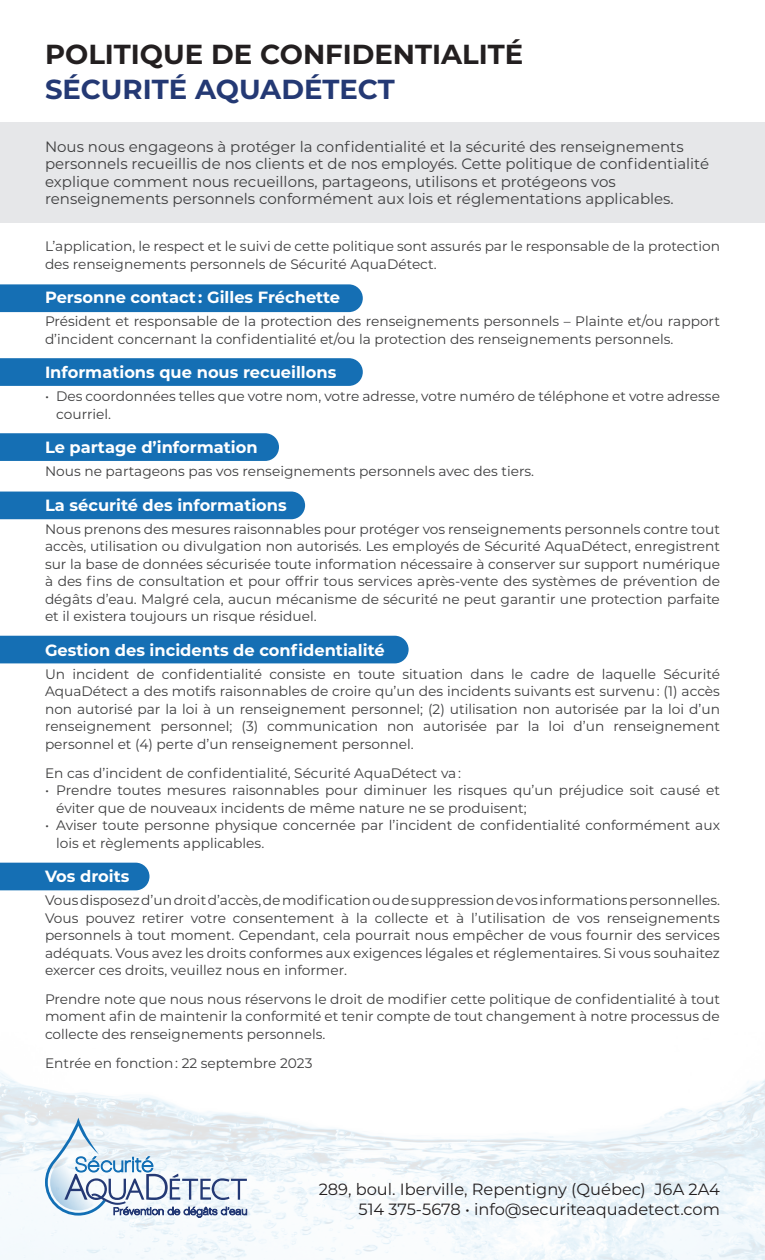
<style>
.page{position:relative;width:765px;height:1260px;background:#fff}
.page>*{position:absolute;margin:0;border:0;box-sizing:border-box;transform-origin:0 0}
.t1{font:700 27.5px/35px "Montserrat";color:#231f20}
.t2{font:700 16.25px "Montserrat";color:#fff}
.t3{font:16.25px "Montserrat";color:#231f20}
.t4{font:15px/17.5px "Montserrat";color:#3e3e3f}
.t5{font:13.75px/17.5px "Montserrat";color:#3e3e3f}
.s1{color:#243974}
</style>
<div class="page">
<div style="left:0;top:284px;width:363px;height:28px;background:#156fb4"></div>
<svg style="left:0;top:358px;width:363px;height:28px;background:#1971b5"></svg>
<svg style="left:0;top:433px;width:279px;height:28px;background:#1972b5"></svg>
<div style="left:0;top:492px;width:305px;height:27px;background:#156fb4"></div>
<div style="left:0;top:636px;width:409px;height:27px;background:#156fb4"></div>
<div style="left:0;top:863px;width:149px;height:27px;background:#156fb4"></div>
<img style="left:0;top:1072px;width:765px;height:188px">
<div style="left:0;top:122px;width:765px;height:101px;background:#e6e7e9"></div>
<svg style="left:45px;top:1118px;width:202px;height:100px"></svg>
<p class="t1" style="left:45px;top:36px;width:480px">POLITIQUE DE CONFIDENTIALITÉ<br><span class="s1">SÉCURITÉ AQUADÉTECT</span></p>
<p class="t4" style="left:45px;top:137px;width:666px">Nous nous engageons à protéger la confidentialité et la sécurité des renseignements personnels recueillis de nos clients et de nos employés. Cette politique de confidentialité explique comment nous recueillons, partageons, utilisons et protégeons vos renseignements personnels conformément aux lois et réglementations applicables.</p>
<p class="t5" style="left:45px;top:237px;width:677px">L’application, le respect et le suivi de cette politique sont assurés par le responsable de la protection des renseignements personnels de Sécurité AquaDétect.</p>
<p class="t2" style="left:45px;top:286px;width:297px">Personne contact : Gilles Fréchette</p>
<p class="t5" style="left:45px;top:312px;width:676px">Président et responsable de la protection des renseignements personnels – Plainte et/ou rapport d’incident concernant la confidentialité et/ou la protection des renseignements personnels.</p>
<p class="t2" style="left:45px;top:361px;width:293px">Informations que nous recueillons</p>
<p class="t5" style="left:56px;top:387px;width:665px;text-indent:-11px">• Des coordonnées telles que votre nom, votre adresse, votre numéro de téléphone et votre adresse courriel.</p>
<p class="t2" style="left:45px;top:436px;width:214px">Le partage d’information</p>
<p class="t5" style="left:45px;top:462px;width:491px">Nous ne partageons pas vos renseignements personnels avec des tiers.</p>
<p class="t2" style="left:45px;top:493px;width:243px">La sécurité des informations</p>
<p class="t5" style="left:45px;top:520px;width:677px;text-align:justify">Nous prenons des mesures raisonnables pour protéger vos renseignements personnels contre tout accès, utilisation ou divulgation non autorisés. Les employés de Sécurité AquaDétect, enregistrent sur la base de données sécurisée toute information nécessaire à conserver sur support numérique à des fins de consultation et pour offrir tous services après-vente des systèmes de prévention de dégâts d’eau. Malgré cela, aucun mécanisme de sécurité ne peut garantir une protection parfaite et il existera toujours un risque résiduel.</p>
<p class="t2" style="left:45px;top:638px;width:341px">Gestion des incidents de confidentialité</p>
<p class="t5" style="left:45px;top:665px;width:677px;text-align:justify">Un incident de confidentialité consiste en toute situation dans le cadre de laquelle Sécurité AquaDétect a des motifs raisonnables de croire qu’un des incidents suivants est survenu : (1) accès non autorisé par la loi à un renseignement personnel; (2) utilisation non autorisée par la loi d’un renseignement personnel; (3) communication non autorisée par la loi d’un renseignement personnel et (4) perte d’un renseignement personnel.</p>
<p class="t5" style="left:45px;top:764px;width:418px">En cas d’incident de confidentialité, Sécurité AquaDétect va :</p>
<p class="t5" style="left:56px;top:781px;width:665px;text-indent:-11px">• Prendre toutes mesures raisonnables pour diminuer les risques qu’un préjudice soit causé et éviter que de nouveaux incidents de même nature ne se produisent;</p>
<p class="t5" style="left:56px;top:816px;width:665px;text-indent:-11px">• Aviser toute personne physique concernée par l’incident de confidentialité conformément aux lois et règlements applicables.</p>
<p class="t2" style="left:45px;top:865px;width:86px">Vos droits</p>
<p class="t5" style="left:45px;top:891px;width:677px;text-align:justify">Vous disposez d’un droit d’accès, de modification ou de suppression de vos informations personnelles.<br>Vous pouvez retirer votre consentement à la collecte et à l’utilisation de vos renseignements personnels à tout moment. Cependant, cela pourrait nous empêcher de vous fournir des services adéquats. Vous avez les droits conformes aux exigences légales et réglementaires. Si vous souhaitez exercer ces droits, veuillez nous en informer.</p>
<p class="t5" style="left:45px;top:990px;width:676px;text-align:justify">Prendre note que nous nous réservons le droit de modifier cette politique de confidentialité à tout moment afin de maintenir la conformité et tenir compte de tout changement à notre processus de collecte des renseignements personnels.</p>
<p class="t5" style="left:45px;top:1054px;width:269px">Entrée en fonction : 22 septembre 2023</p>
<p class="t3" style="left:319px;top:1178px;width:403px">289, boul. Iberville, Repentigny (Québec) J6A 2A4</p>
<p class="t3" style="left:358px;top:1198px;width:363px">514 375-5678 • info@securiteaquadetect.com</p>
</div>
